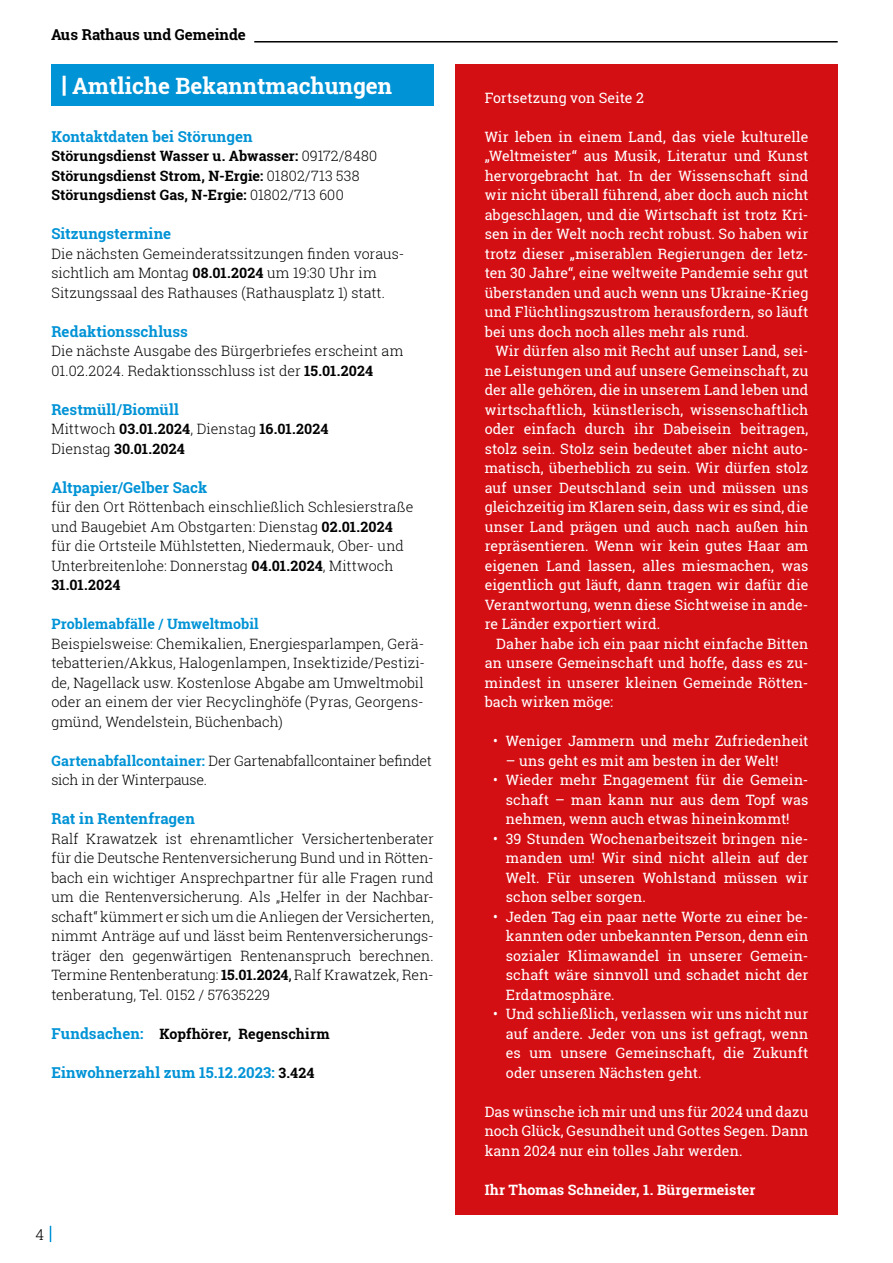
<style>
.page{position:relative;width:893px;height:1263px;background:#fff}
.page>*{position:absolute;margin:0;border:0;box-sizing:border-box;transform-origin:0 0}
.t1{font:700 22.5px "Roboto Slab";color:#fff}
.t2{font:700 15px "Roboto Slab";letter-spacing:.005em;color:#0093d6}
.t3{font:700 15px "Roboto Slab";color:#000}
.t4{font:300 15px "Roboto Slab";color:#000}
.t5{font:14.25px/19.5px "Roboto Slab";letter-spacing:.005em;color:#fff;text-align:justify}
.t6{font:300 14.25px/19.5px "Roboto Slab";color:#000}
.t7{font:700 14.25px/19.5px "Roboto Slab";letter-spacing:.005em;color:#000}
.t8{font:300 14.25px/19.5px "Roboto Slab";letter-spacing:-.02em;color:#000}
.t9{font:700 14.25px "Roboto Slab";letter-spacing:.005em;color:#fff}
.t10{font:700 14.25px "Roboto Slab";color:#0093d6}
.s1{font-weight:300}
.s2{font-weight:700}
.s3{font-weight:700;color:#0093d6}
.s4{font-weight:400}
.s5{font-size:15px;color:#0093d6}
.s6{font-size:14.25px;color:#000}
</style>
<div class="page">
<svg style="left:50px;top:1226px;width:1px;height:16px"></svg>
<hr style="left:254px;top:41px;width:584px;height:2px;background:#000">
<div style="left:51px;top:64px;width:383px;height:41px;background:#0093d6"></div>
<hr style="left:63px;top:76px;width:3px;height:20px;background:#fff">
<div style="left:455px;top:64px;width:383px;height:1150px;background:#d40f14"></div>
<p class="t3" style="left:51px;top:25px;width:196px">Aus Rathaus und Gemeinde</p>
<h1 class="t1" style="left:72px;top:70px;width:322px">Amtliche Bekanntmachungen</h1>
<p class="t2" style="left:51px;top:126px;width:203px">Kontaktdaten bei Störungen</p>
<p class="t7" style="left:51px;top:146px;width:327px">Störungsdienst Wasser u. Abwasser: <span class="s1">09172/8480<br></span>Störungsdienst Strom, N-Ergie: <span class="s1">01802/713 538<br></span>Störungsdienst Gas, N-Ergie: <span class="s1">01802/713 600</span></p>
<p class="t2" style="left:51px;top:224px;width:121px">Sitzungstermine</p>
<p class="t6" style="left:51px;top:244px;width:355px">Die nächsten Gemeinderatssitzungen finden voraus&shy;sichtlich am Montag <span class="s2">08.01.2024</span> um 19:30 Uhr im<br>Sitzungssaal des Rathauses (Rathausplatz 1) statt.</p>
<p class="t2" style="left:51px;top:321px;width:138px">Redaktionsschluss</p>
<p class="t6" style="left:51px;top:341px;width:353px">Die nächste Ausgabe des Bürgerbriefes erscheint am<br>01.02.2024. Redaktionsschluss ist der <span class="s2">15.01.2024</span></p>
<p class="t2" style="left:51px;top:399px;width:129px">Restmüll/Biomüll</p>
<p class="t7" style="left:51px;top:419px;width:279px"><span class="s1">Mittwoch</span> 03.01.2024<span class="s1">, Dienstag</span> 16.01.2024<br><span class="s1">Dienstag</span> 30.01.2024</p>
<p class="t2" style="left:51px;top:477px;width:157px">Altpapier/Gelber Sack</p>
<p class="t6" style="left:51px;top:497px;width:363px">für den Ort Röttenbach einschließlich Schlesierstraße und Baugebiet Am Obstgarten: Dienstag <span class="s2">02.01.2024 </span>für die Ortsteile Mühlstetten, Niedermauk, Ober- und Unterbreitenlohe: Donnerstag <span class="s2">04.01.2024</span>, Mittwoch <span class="s2">31.01.2024</span></p>
<p class="t10" style="left:51px;top:614px;width:209px">Problemabfälle / Umweltmobil</p>
<p class="t6" style="left:51px;top:633px;width:375px;text-align:justify">Beispielsweise: Chemikalien, Energiesparlampen, Gerä&shy;tebatterien/Akkus, Halogenlampen, Insektizide/Pestizi&shy;de, Nagellack usw. Kostenlose Abgabe am Umweltmobil oder an einem der vier Recyclinghöfe (Pyras, Georgens&shy;gmünd, Wendelstein, Büchenbach)</p>
<p class="t8" style="left:51px;top:750px;width:382px"><span class="s3">Gartenabfallcontainer:</span> Der Gartenabfallcontainer befindet sich in der Winterpause.</p>
<p class="t2" style="left:51px;top:809px;width:145px">Rat in Rentenfragen</p>
<p class="t6" style="left:51px;top:829px;width:384px;text-align:justify">Ralf Krawatzek ist ehrenamtlicher Versichertenberater für die Deutsche Rentenversicherung Bund und in Rötten&shy;bach ein wichtiger Ansprechpartner für alle Fragen rund um die Rentenversicherung. Als „Helfer in der Nachbar&shy;schaft“ kümmert er sich um die Anliegen der Versicherten, nimmt Anträge auf und lässt beim Rentenversicherungs&shy;träger den gegenwärtigen Rentenanspruch berechnen.<br>Termine Rentenberatung: <span class="s2">15.01.2024</span><span class="s4">,</span> Ralf Krawatzek, Ren&shy;tenberatung, Tel. 0152 / 57635229</p>
<p class="t7" style="left:51px;top:1024px;width:280px"><span class="s5">Fundsachen:</span> Kopfhörer, Regenschirm</p>
<p class="t2" style="left:51px;top:1062px;width:265px">Einwohnerzahl zum 15.12.2023: <span class="s6">3.424</span></p>
<p class="t4" style="left:35px;top:1224px;width:10px">4</p>
<p class="t5" style="left:485px;top:88px;width:161px">Fortsetzung von Seite 2</p>
<p class="t5" style="left:485px;top:127px;width:325px">Wir leben in einem Land, das viele kulturelle „Weltmeister“ aus Musik, Literatur und Kunst hervorgebracht hat. In der Wissenschaft sind wir nicht überall führend, aber doch auch nicht abgeschlagen, und die Wirtschaft ist trotz Kri&shy;sen in der Welt noch recht robust. So haben wir trotz dieser „miserablen Regierungen der letz&shy;ten 30 Jahre“, eine weltweite Pandemie sehr gut überstanden und auch wenn uns Ukraine-Krieg und Flüchtlingszustrom herausfordern, so läuft bei uns doch noch alles mehr als rund.</p>
<p class="t5" style="left:485px;top:341px;width:325px;text-indent:11px">Wir dürfen also mit Recht auf unser Land, sei&shy;ne Leistungen und auf unsere Gemeinschaft, zu der alle gehören, die in unserem Land leben und wirtschaftlich, künstlerisch, wissenschaftlich oder einfach durch ihr Dabeisein beitragen, stolz sein. Stolz sein bedeutet aber nicht auto&shy;matisch, überheblich zu sein. Wir dürfen stolz auf unser Deutschland sein und müssen uns gleichzeitig im Klaren sein, dass wir es sind, die unser Land prägen und auch nach außen hin repräsentieren. Wenn wir kein gutes Haar am eigenen Land lassen, alles miesmachen, was eigentlich gut läuft, dann tragen wir dafür die Verantwortung, wenn diese Sichtweise in ande&shy;re Länder exportiert wird.</p>
<p class="t5" style="left:485px;top:634px;width:325px;text-indent:12px">Daher habe ich ein paar nicht einfache Bitten an unsere Gemeinschaft und hoffe, dass es zu&shy;mindest in unserer kleinen Gemeinde Rötten&shy;bach wirken möge:</p>
<p class="t5" style="left:493px;top:731px;width:317px">• Weniger Jammern und mehr Zufriedenheit</p>
<p class="t5" style="left:506px;top:751px;width:274px">– uns geht es mit am besten in der Welt!</p>
<p class="t5" style="left:506px;top:770px;width:304px;text-indent:-13px">• Wieder mehr Engagement für die Gemein&shy;schaft – man kann nur aus dem Topf was nehmen, wenn auch etwas hineinkommt!</p>
<p class="t5" style="left:506px;top:829px;width:304px;text-indent:-13px">• 39 Stunden Wochenarbeitszeit bringen nie&shy;manden um! Wir sind nicht allein auf der Welt. Für unseren Wohlstand müssen wir schon selber sorgen.</p>
<p class="t5" style="left:506px;top:906px;width:304px;text-indent:-13px">• Jeden Tag ein paar nette Worte zu einer be&shy;kannten oder unbekannten Person, denn ein sozialer Klimawandel in unserer Gemein&shy;schaft wäre sinnvoll und schadet nicht der Erdatmosphäre.</p>
<p class="t5" style="left:506px;top:1004px;width:304px;text-indent:-13px">• Und schließlich, verlassen wir uns nicht nur auf andere. Jeder von uns ist gefragt, wenn es um unsere Gemeinschaft, die Zukunft oder unseren Nächsten geht.</p>
<p class="t5" style="left:485px;top:1101px;width:325px">Das wünsche ich mir und uns für 2024 und dazu noch Glück, Gesundheit und Gottes Segen. Dann kann 2024 nur ein tolles Jahr werden.</p>
<p class="t9" style="left:485px;top:1180px;width:272px">Ihr Thomas Schneider, 1. Bürgermeister</p>
</div>
